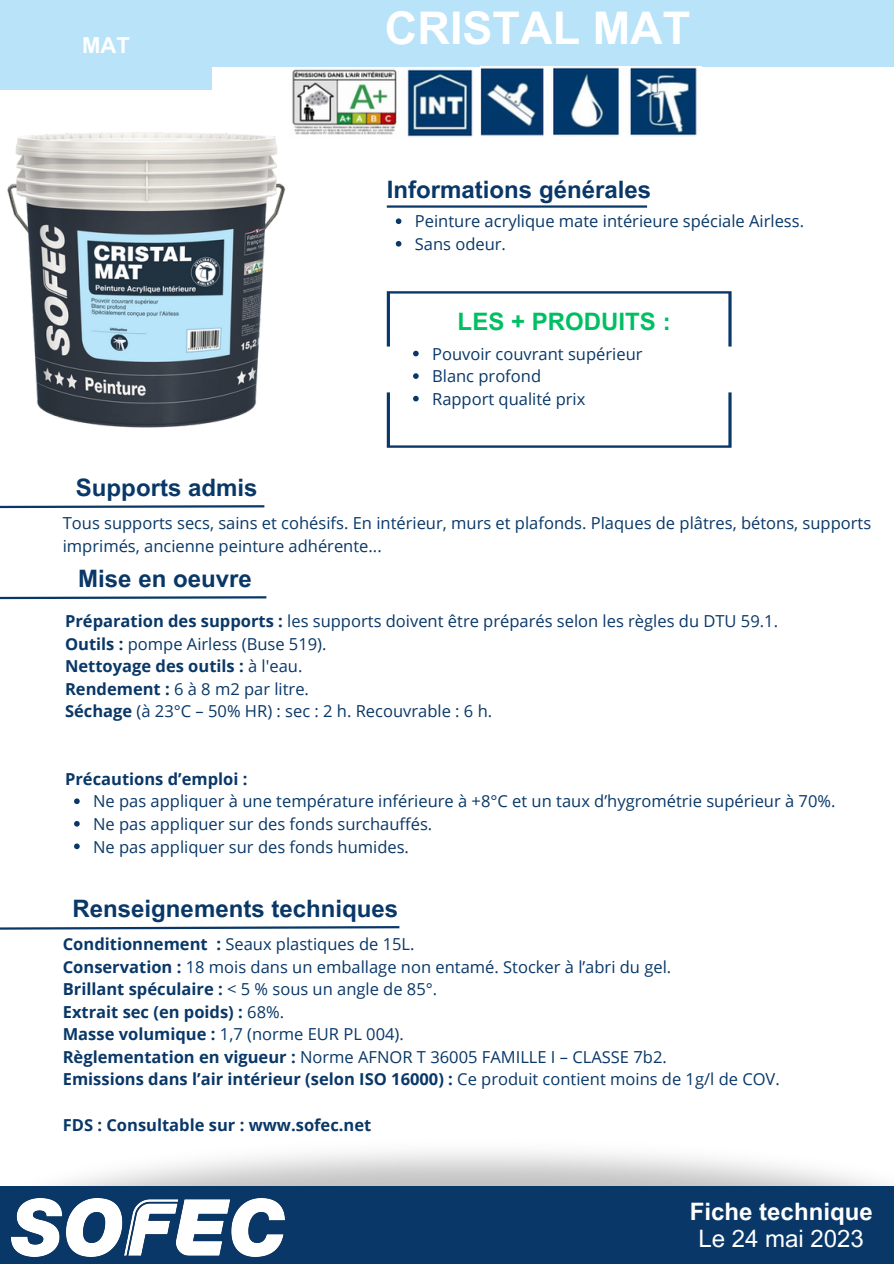
<style>
.page{position:relative;width:894px;height:1264px;background:#fff}
.page>*{position:absolute;margin:0;border:0;box-sizing:border-box;transform-origin:0 0}
.t1{font:700 45px "Arial MT Pro";color:#fff}
.t2{font:700 24px "Arial MT Pro";color:#093868}
.t3{font:700 24px "Arial MT Pro";color:#fff}
.t4{font:700 24px "Arial MT Pro";color:#00bf63}
.t5{font:24px "Arial MT Pro";color:#fff}
.t6{font:700 22.05px "Arial MT Pro";color:#fff}
.t7{font:16.5px/22.5px "Open Sans";color:#093868}
.t8{font:700 16.5px "Open Sans";color:#093868}
.s1{font-weight:700}
.s2{font-weight:400}
</style>
<div class="page">
<div style="left:0;top:0;width:211px;height:89px;background:#b8e3f9"></div>
<div style="left:202px;top:0;width:691px;height:66px;background:#b8e3f9"></div>
<hr style="left:386px;top:205px;width:261px;height:3px;background:#093868">
<svg style="left:0;top:505px;width:265px;height:4px"></svg>
<svg style="left:0;top:596px;width:267px;height:4px"></svg>
<svg style="left:0;top:926px;width:400px;height:4px"></svg>
<div style="left:0;top:1186px;width:893px;height:77px;background:#093868"></div>
<img style="left:12px;top:1198px;width:272px;height:57px">
<img style="left:480px;top:67px;width:217px;height:69px">
<img style="left:292px;top:69px;width:181px;height:68px">
<img style="left:7px;top:107px;width:374px;height:321px">
<svg style="left:74px;top:798px;width:6px;height:6px"></svg>
<svg style="left:74px;top:821px;width:6px;height:5px"></svg>
<svg style="left:74px;top:843px;width:6px;height:6px"></svg>
<svg style="left:395px;top:218px;width:6px;height:6px"></svg>
<svg style="left:395px;top:241px;width:6px;height:5px"></svg>
<svg style="left:386px;top:291px;width:345px;height:65px"></svg>
<svg style="left:413px;top:373px;width:5px;height:6px"></svg>
<svg style="left:386px;top:392px;width:345px;height:56px"></svg>
<p class="t6" style="left:82px;top:37px;width:49px">MAT</p>
<p class="t1" style="left:385px;top:11px;width:307px">CRISTAL MAT</p>
<p class="t2" style="left:386px;top:180px;width:266px">Informations générales</p>
<p class="t7" style="left:415px;top:210px;width:390px">Peinture acrylique mate intérieure spéciale Airless.</p>
<p class="t7" style="left:415px;top:232px;width:93px">Sans odeur.</p>
<p class="t4" style="left:457px;top:312px;width:214px">LES + PRODUITS :</p>
<p class="t7" style="left:432px;top:342px;width:212px">Pouvoir couvrant supérieur</p>
<p class="t7" style="left:432px;top:364px;width:110px">Blanc profond</p>
<p class="t7" style="left:432px;top:387px;width:155px">Rapport qualité prix</p>
<p class="t2" style="left:76px;top:479px;width:183px">Supports admis</p>
<p class="t7" style="left:63px;top:512px;width:809px">Tous supports secs, sains et cohésifs. En intérieur, murs et plafonds. Plaques de plâtres, bétons, supports imprimés, ancienne peinture adhérente...</p>
<p class="t2" style="left:78px;top:570px;width:175px">Mise en oeuvre</p>
<p class="t7" style="left:65px;top:609px;width:714px"><span class="s1">Préparation des supports :</span> les supports doivent être préparés selon les règles du DTU 59.1.</p>
<p class="t7" style="left:65px;top:632px;width:263px"><span class="s1">Outils :</span> pompe Airless (Buse 519).</p>
<p class="t8" style="left:65px;top:654px;width:239px">Nettoyage des outils : <span class="s2">à l'eau.</span></p>
<p class="t7" style="left:65px;top:677px;width:245px"><span class="s1">Rendement :</span> 6 à 8 m2 par litre.</p>
<p class="t7" style="left:65px;top:699px;width:428px"><span class="s1">Séchage</span> (à 23°C – 50% HR) : sec : 2 h. Recouvrable : 6 h.</p>
<p class="t8" style="left:65px;top:767px;width:184px">Précautions d’emploi :</p>
<p class="t7" style="left:93px;top:789px;width:743px">Ne pas appliquer à une température inférieure à +8°C et un taux d’hygrométrie supérieur à 70%.</p>
<p class="t7" style="left:93px;top:812px;width:340px">Ne pas appliquer sur des fonds surchauffés.</p>
<p class="t7" style="left:93px;top:834px;width:317px">Ne pas appliquer sur des fonds humides.</p>
<p class="t2" style="left:72px;top:899px;width:327px">Renseignements techniques</p>
<p class="t7" style="left:63px;top:932px;width:353px"><span class="s1">Conditionnement :</span> Seaux plastiques de 15L.</p>
<p class="t7" style="left:63px;top:955px;width:610px"><span class="s1">Conservation :</span> 18 mois dans un emballage non entamé. Stocker à l’abri du gel.</p>
<p class="t8" style="left:63px;top:977px;width:376px">Brillant spéculaire : <span class="s2">&lt; 5 % sous un angle de 85°.</span></p>
<p class="t8" style="left:63px;top:1000px;width:223px">Extrait sec (en poids) : <span class="s2">68%.</span></p>
<p class="t7" style="left:63px;top:1022px;width:342px"><span class="s1">Masse volumique :</span> 1,7 (norme EUR PL 004).</p>
<p class="t7" style="left:63px;top:1045px;width:605px"><span class="s1">Règlementation en vigueur :</span> Norme AFNOR T 36005 FAMILLE I – CLASSE 7b2.</p>
<p class="t8" style="left:63px;top:1067px;width:718px">Emissions dans l’air intérieur (selon ISO 16000) : <span class="s2">Ce produit contient moins de 1g/l de COV.</span></p>
<p class="t8" style="left:63px;top:1112px;width:310px">FDS : Consultable sur : www.sofec.net</p>
<p class="t3" style="left:689px;top:1202px;width:184px">Fiche technique</p>
<p class="t5" style="left:698px;top:1229px;width:167px">Le 24 mai 2023</p>
</div>
